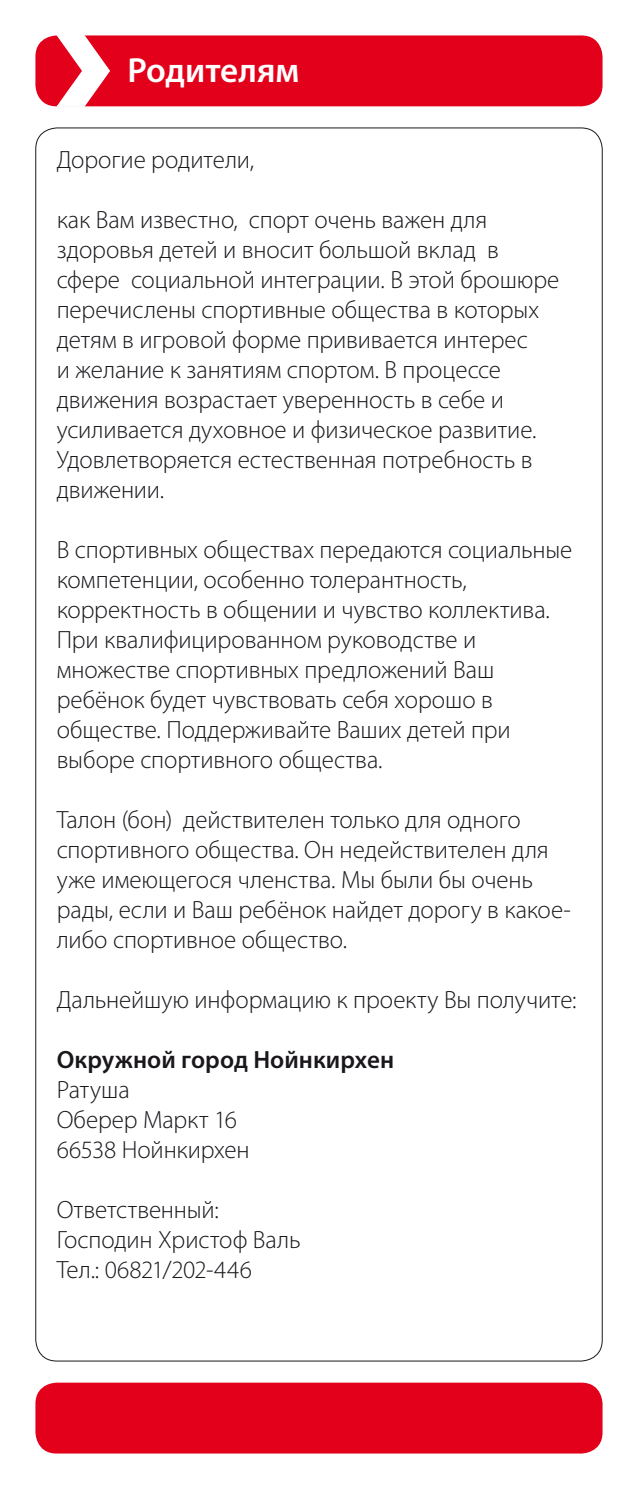
<style>
.page{position:relative;width:638px;height:1489px;background:#fff}
.page>*{position:absolute;margin:0;border:0;box-sizing:border-box;transform-origin:0 0}
.t1{font:600 35px "Myriad Pro";color:#fff}
.t2{font:300 25px/30px "Myriad Pro";letter-spacing:-.005em;color:#1a171c}
.t3{font:600 25px "Myriad Pro";color:#1a171c}
</style>
<div class="page">
<div style="left:35px;top:35px;width:567px;height:71px;background:#e2001a;border-radius:21px"></div>
<div style="left:35px;top:1382px;width:567px;height:71px;background:#e2001a;border-radius:21px"></div>
<svg style="left:56px;top:35px;width:54px;height:72px"></svg>
<h1 class="t1" style="left:128px;top:48px;width:173px">Родителям</h1>
<p class="t2" style="left:57px;top:144px;width:199px">Дорогие родители,</p>
<p class="t2" style="left:57px;top:204px;width:504px">как Вам известно, спорт очень важен для здоровья детей и вносит большой вклад в сфере социальной интеграции. В этой брошюре перечислены спортивные общества в которых детям в игровой форме прививается интерес<br>и желание к занятиям спортом. В процессе движения возрастает уверенность в себе и усиливается духовное и физическое развитие.<br>Удовлетворяется естественная потребность в движении.</p>
<p class="t2" style="left:57px;top:534px;width:517px">В спортивных обществах передаются социальные компетенции, особенно толерантность, корректность в общении и чувство коллектива.<br>При квалифицированном руководстве и множестве спортивных предложений Ваш ребёнок будет чувствовать себя хорошо в обществе. Поддерживайте Ваших детей при выборе спортивного общества.</p>
<p class="t2" style="left:57px;top:804px;width:516px">Талон (бон) действителен только для одного спортивного общества. Он недействителен для уже имеющегося членства. Мы были бы очень рады, если и Ваш ребёнок найдет дорогу в какое&shy;либо спортивное общество.</p>
<p class="t2" style="left:57px;top:984px;width:521px">Дальнейшую информацию к проекту Вы получите:</p>
<p class="t3" style="left:57px;top:1043px;width:339px">Окружной город Нойнкирхен</p>
<p class="t2" style="left:57px;top:1074px;width:194px">Ратуша<br>Оберер Маркт 16<br>66538 Нойнкирхен</p>
<p class="t2" style="left:57px;top:1194px;width:245px">Ответственный:<br>Господин Христоф Валь<br>Тел.: 06821/202-446</p>
</div>
